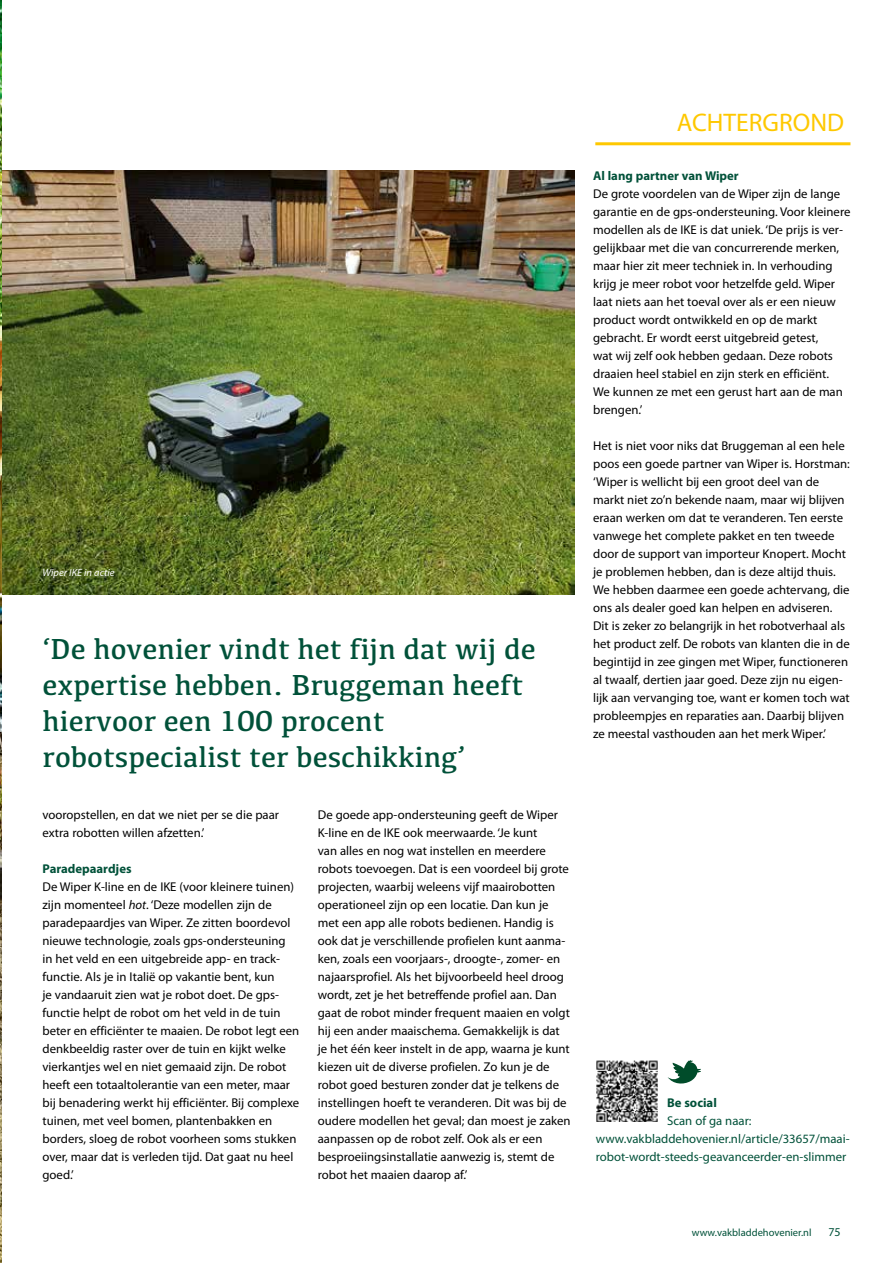
<style>
.page{position:relative;width:893px;height:1263px;background:#fff}
.page>*{position:absolute;margin:0;border:0;box-sizing:border-box;transform-origin:0 0}
.t1{font:30px/36px "Kefa";color:#005139}
.t2{font:25.5px "Myriad Pro";color:#fec800}
.t3{font:12.75px/18px "Myriad Pro";color:#000}
.t4{font:12.75px/18px "Myriad Pro";color:#005139}
.t5{font:700 12.75px "Myriad Pro";color:#005139}
.t6{font:12px "Myriad Pro";color:#005139}
.t7{font:10.5px "Myriad Pro";color:#005139}
.t8{font:italic 10.5px "Myriad Pro";color:#fff}
.s1{font-style:italic}
</style>
<div class="page">
<hr style="left:595px;top:142px;width:255px;height:3px;background:#fec800">
<img style="left:1px;top:170px;width:573px;height:424px">
<img style="left:596px;top:1060px;width:62px;height:62px">
<svg style="left:668px;top:1060px;width:32px;height:23px"></svg>
<img style="left:0;top:1px;width:1px;height:1254px">
<p class="t8" style="left:43px;top:566px;width:74px">Wiper IKE in actie</p>
<h1 class="t1" style="left:43px;top:630px;width:495px">‘De hovenier vindt het fijn dat wij de expertise hebben. Bruggeman heeft hiervoor een 100 procent robotspecialist ter beschikking’</h1>
<p class="t3" style="left:43px;top:806px;width:238px">vooropstellen, en dat we niet per se die paar extra robotten willen afzetten.’</p>
<p class="t5" style="left:43px;top:860px;width:91px">Paradepaardjes</p>
<p class="t3" style="left:43px;top:878px;width:258px">De Wiper K-line en de IKE (voor kleinere tuinen) zijn momenteel <span class="s1">hot</span>. ‘Deze modellen zijn de paradepaardjes van Wiper. Ze zitten boordevol nieuwe technologie, zoals gps-ondersteuning<br>in het veld en een uitgebreide app- en track&shy;functie. Als je in Italië op vakantie bent, kun<br>je vandaaruit zien wat je robot doet. De gps&shy;functie helpt de robot om het veld in de tuin beter en efficiënter te maaien. De robot legt een denkbeeldig raster over de tuin en kijkt welke vierkantjes wel en niet gemaaid zijn. De robot heeft een totaaltolerantie van een meter, maar bij benadering werkt hij efficiënter. Bij complexe tuinen, met veel bomen, plantenbakken en borders, sloeg de robot voorheen soms stukken over, maar dat is verleden tijd. Dat gaat nu heel goed.’</p>
<p class="t3" style="left:318px;top:806px;width:254px">De goede app-ondersteuning geeft de Wiper K-line en de IKE ook meerwaarde. ‘Je kunt<br>van alles en nog wat instellen en meerdere robots toevoegen. Dat is een voordeel bij grote projecten, waarbij weleens vijf maairobotten operationeel zijn op een locatie. Dan kun je met een app alle robots bedienen. Handig is ook dat je verschillende profielen kunt aanma&shy;ken, zoals een voorjaars-, droogte-, zomer- en najaarsprofiel. Als het bijvoorbeeld heel droog wordt, zet je het betreffende profiel aan. Dan gaat de robot minder frequent maaien en volgt hij een ander maaischema. Gemakkelijk is dat je het één keer instelt in de app, waarna je kunt kiezen uit de diverse profielen. Zo kun je de robot goed besturen zonder dat je telkens de instellingen hoeft te veranderen. Dit was bij de oudere modellen het geval; dan moest je zaken aanpassen op de robot zelf. Ook als er een besproeiingsinstallatie aanwezig is, stemt de robot het maaien daarop af.’</p>
<h2 class="t2" style="left:677px;top:107px;width:169px">ACHTERGROND</h2>
<p class="t5" style="left:593px;top:168px;width:147px">Al lang partner van Wiper</p>
<p class="t3" style="left:593px;top:185px;width:259px">De grote voordelen van de Wiper zijn de lange garantie en de gps-ondersteuning. Voor kleinere modellen als de IKE is dat uniek. ‘De prijs is ver&shy;gelijkbaar met die van concurrerende merken, maar hier zit meer techniek in. In verhouding krijg je meer robot voor hetzelfde geld. Wiper laat niets aan het toeval over als er een nieuw product wordt ontwikkeld en op de markt gebracht. Er wordt eerst uitgebreid getest,<br>wat wij zelf ook hebben gedaan. Deze robots draaien heel stabiel en zijn sterk en efficiënt.<br>We kunnen ze met een gerust hart aan de man brengen.’</p>
<p class="t3" style="left:593px;top:437px;width:258px">Het is niet voor niks dat Bruggeman al een hele poos een goede partner van Wiper is. Horstman: ‘Wiper is wellicht bij een groot deel van de markt niet zo’n bekende naam, maar wij blijven eraan werken om dat te veranderen. Ten eerste vanwege het complete pakket en ten tweede door de support van importeur Knopert. Mocht je problemen hebben, dan is deze altijd thuis.<br>We hebben daarmee een goede achtervang, die ons als dealer goed kan helpen en adviseren.<br>Dit is zeker zo belangrijk in het robotverhaal als het product zelf. De robots van klanten die in de begintijd in zee gingen met Wiper, functioneren al twaalf, dertien jaar goed. Deze zijn nu eigen&shy;lijk aan vervanging toe, want er komen toch wat probleempjes en reparaties aan. Daarbij blijven ze meestal vasthouden aan het merk Wiper.’</p>
<p class="t5" style="left:667px;top:1094px;width:51px">Be social</p>
<p class="t4" style="left:596px;top:1112px;width:255px;text-indent:71px">Scan of ga naar: www.vakbladdehovenier.nl/article/33657/maai&shy;robot-wordt-steeds-geavanceerder-en-slimmer</p>
<p class="t7" style="left:692px;top:1226px;width:121px">www.vakbladdehovenier.nl</p>
<p class="t6" style="left:828px;top:1224px;width:14px">75</p>
</div>
